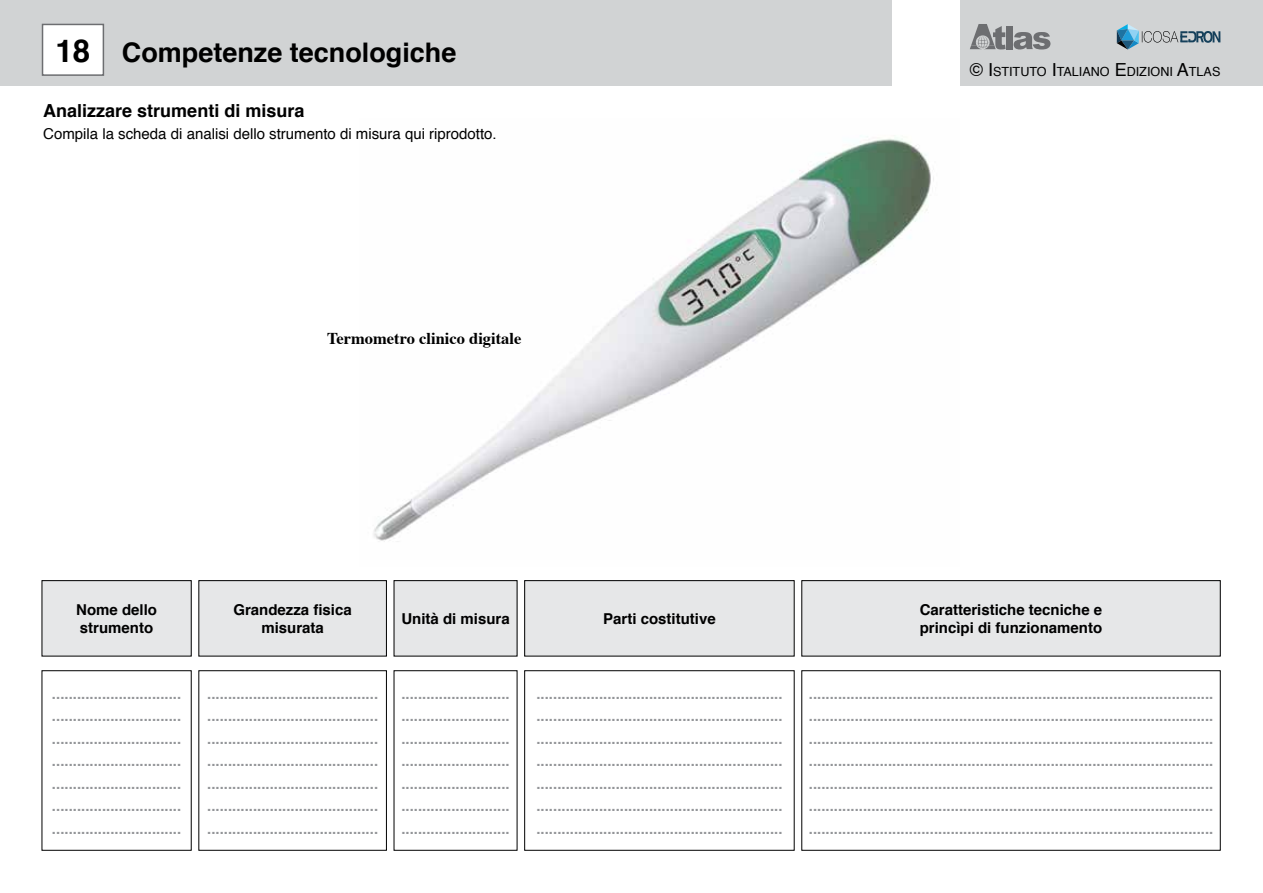
<style>
.page{position:relative;width:1263px;height:893px;background:#fff}
.page>*{position:absolute;margin:0;border:0;box-sizing:border-box;transform-origin:0 0}
.t1{font:700 27px "Helvetica";color:#000}
.t2{font:700 18px "Helvetica";color:#000}
.t3{font:700 16.5px "Times";color:#000}
.t4{font:700 15px/22.5px "Helvetica";color:#939598;text-align:justify}
.t5{font:700 15px/18px "Helvetica";color:#000}
.t6{font:15px "Helvetica";color:#000}
.t7{font:12.6px "Helvetica";color:#000}
.s1{font-size:31.5px}
.s2{font-size:18px}
</style>
<div class="page">
<div style="left:960px;top:0;width:303px;height:86px;background:#d1d3d4"></div>
<div style="left:1006px;top:26px;width:7px;height:23px;background:#6d6e71"></div>
<svg style="left:1014px;top:32px;width:36px;height:18px"></svg>
<svg style="left:970px;top:24px;width:35px;height:25px"></svg>
<svg style="left:1117px;top:24px;width:103px;height:26px"></svg>
<div style="left:0;top:0;width:891px;height:86px;background:#d1d3d4"></div>
<img style="left:373px;top:137px;width:561px;height:405px">
<div style="left:43px;top:24px;width:60px;height:51px;background:#fff"></div>
<div style="left:42px;top:24px;width:62px;height:52px;border:2px solid #6d6e71"></div>
<div style="left:42px;top:581px;width:149px;height:75px;background:#e6e7e8"></div>
<div style="left:42px;top:580px;width:149px;height:76px;border:1px solid #000"></div>
<div style="left:199px;top:581px;width:187px;height:75px;background:#e6e7e8"></div>
<div style="left:199px;top:580px;width:188px;height:76px;border:1px solid #000"></div>
<div style="left:199px;top:670px;width:188px;height:180px;border:1px solid #000"></div>
<div style="left:394px;top:581px;width:123px;height:75px;background:#e6e7e8"></div>
<div style="left:394px;top:580px;width:123px;height:76px;border:1px solid #000"></div>
<div style="left:525px;top:581px;width:269px;height:75px;background:#e6e7e8"></div>
<div style="left:524px;top:580px;width:270px;height:76px;border:1px solid #000"></div>
<div style="left:524px;top:670px;width:270px;height:180px;border:1px solid #000"></div>
<div style="left:802px;top:581px;width:418px;height:75px;background:#e6e7e8"></div>
<div style="left:801px;top:580px;width:419px;height:76px;border:1px solid #000"></div>
<div style="left:801px;top:670px;width:419px;height:180px;border:1px solid #000"></div>
<h1 class="t1" style="left:55px;top:31px;width:402px"><span class="s1">18</span> Competenze tecnologiche</h1>
<p class="t2" style="left:43px;top:96px;width:263px">Analizzare strumenti di misura</p>
<p class="t6" style="left:43px;top:122px;width:455px">Compila la scheda di analisi dello strumento di misura qui riprodotto.</p>
<p class="t3" style="left:327px;top:323px;width:196px">Termometro clinico digitale</p>
<p class="t7" style="left:970px;top:61px;width:252px"><span class="s2">© I</span>STITUTO <span class="s2">I</span>TALIANO <span class="s2">E</span>DIZIONI <span class="s2">A</span>TLAS</p>
<p class="t5" style="left:76px;top:601px;width:82px">Nome dello strumento</p>
<p class="t4" style="left:52px;top:682px;width:131px">............................... ............................... ............................... ............................... ............................... ............................... ...............................</p>
<p class="t5" style="left:233px;top:601px;width:120px;text-align:center">Grandezza fisica misurata</p>
<p class="t5" style="left:401px;top:610px;width:110px">Unità di misura</p>
<p class="t4" style="left:207px;top:682px;width:172px">......................................... ......................................... ......................................... ......................................... ......................................... ......................................... .........................................</p>
<p class="t4" style="left:401px;top:682px;width:110px">.......................... .......................... .......................... .......................... .......................... .......................... ..........................</p>
<p class="t5" style="left:603px;top:610px;width:114px">Parti costitutive</p>
<p class="t4" style="left:536px;top:682px;width:248px">........................................................... ........................................................... ........................................................... ........................................................... ........................................................... ........................................................... ...........................................................</p>
<p class="t5" style="left:920px;top:601px;width:184px">Caratteristiche tecniche e princìpi di funzionamento</p>
<p class="t4" style="left:809px;top:682px;width:406px">................................................................................................. ................................................................................................. ................................................................................................. ................................................................................................. ................................................................................................. ................................................................................................. .................................................................................................</p>
</div>
